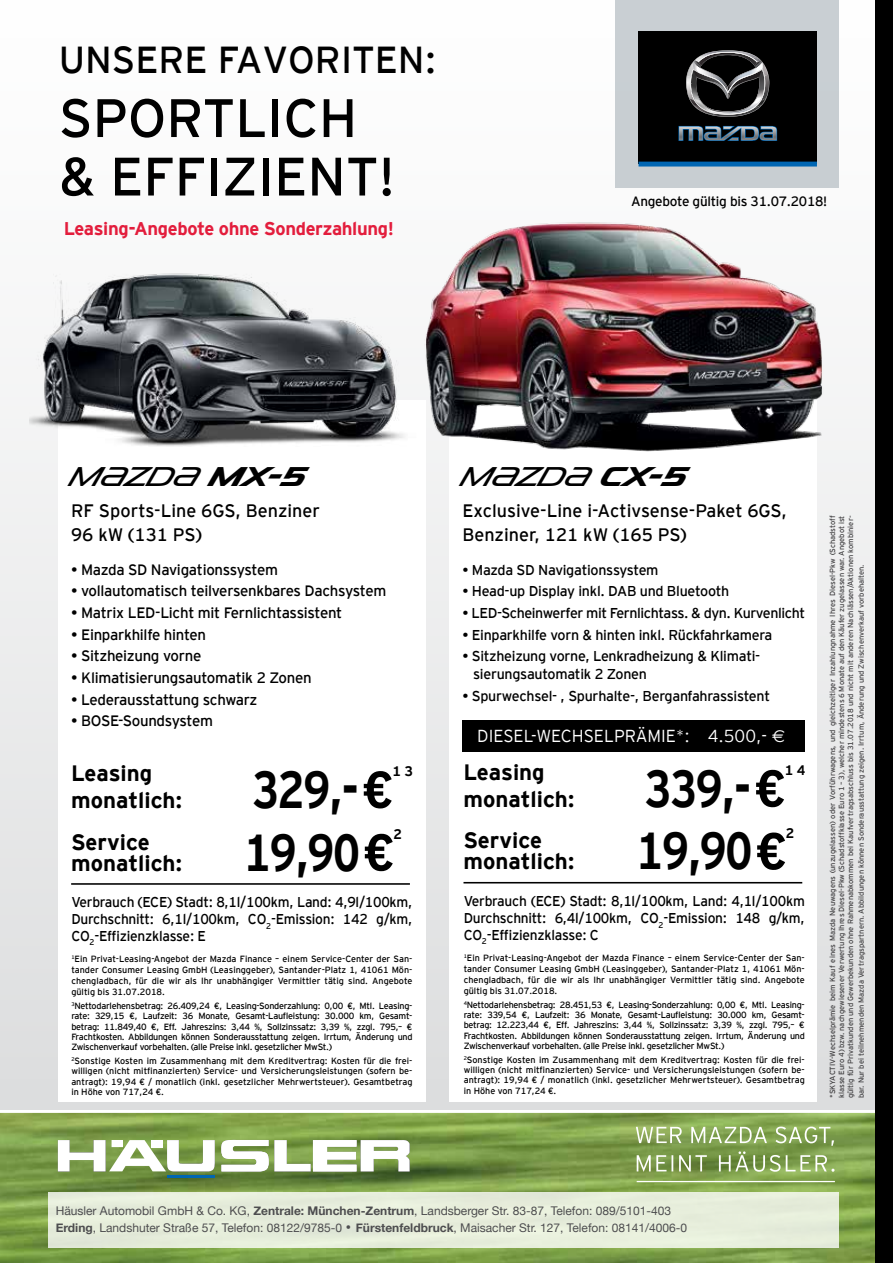
<style>
.page{position:relative;width:893px;height:1263px;background:#fff}
.page>*{position:absolute;margin:0;border:0;box-sizing:border-box;transform-origin:0 0}
.t1{font:54px/58.5px "Interstate Mazda";color:#000}
.t2{font:700 51.75px "Interstate Mazda";letter-spacing:-.03em;color:#000;scale:.84 1}
.t3{font:37.5px "Interstate Mazda";color:#000}
.t4{font:27px "Mazda";color:#000}
.t5{font:700 22.2px/26.7px "Interstate Mazda";color:#000}
.t6{font:700 18.3px "Interstate Mazda";letter-spacing:-.02em;color:#e31d3c}
.t7{font:18px/23.5px "Interstate Mazda";color:#000}
.t8{font:300 17.4px "Interstate Mazda";color:#fff}
.t9{font:15px "Interstate Mazda";letter-spacing:-.02em;color:#000}
.t10{font:14.25px/16.6px "Interstate Mazda";letter-spacing:-.02em;color:#000;text-align:justify}
.t11{font:700 13.8px "Interstate Mazda";color:#000}
.t12{font:13.5px "Interstate Mazda";letter-spacing:-.02em;color:#000}
.t13{font:12px/16.5px "Helvetica Neue";color:#4d4d4f}
.t14{font:9px/10.2px "Interstate Mazda";color:#000;text-align:justify}
.t15{font:7.5px/9px "Interstate Mazda";color:#414042;text-align:justify}
.s1{font-weight:700}
.s2{font-family:"Euro Sans";font-weight:400}
.s3{font-size:16.5px}
</style>
<div class="page">
<svg style="left:0;top:1110px;width:876px;height:153px;background:#82a151"></svg>
<div style="left:48px;top:1193px;width:791px;height:55px;background:#e7eedb"></div>
<div style="left:0;top:0;width:893px;height:1110px;background:linear-gradient(to bottom,#fff,#dedfe0)"></div>
<div style="left:876px;top:0;width:17px;height:1263px;background:#000"></div>
<svg style="left:58px;top:1140px;width:157px;height:31px"></svg>
<svg style="left:221px;top:1140px;width:189px;height:31px"></svg>
<hr style="left:167px;top:1175px;width:48px;height:3px;background:#0066b3">
<svg style="left:636px;top:1126px;width:198px;height:46px;background:#93ae6c"></svg>
<hr style="left:637px;top:1181px;width:198px;height:1px;background:#fff">
<div style="left:449px;top:400px;width:367px;height:701px;background:#fff"></div>
<div style="left:59px;top:400px;width:367px;height:701px;background:#fff"></div>
<img style="left:362px;top:200px;width:498px;height:265px">
<img style="left:29px;top:215px;width:484px;height:270px">
<div style="left:616px;top:0;width:223px;height:187px;background:#c9cfd3"></div>
<div style="left:638px;top:32px;width:179px;height:132px;background:#000"></div>
<div style="left:638px;top:162px;width:179px;height:5px;background:#0066b3"></div>
<svg style="left:686px;top:50px;width:84px;height:67px"></svg>
<svg style="left:678px;top:126px;width:99px;height:15px"></svg>
<hr style="left:71px;top:883px;width:339px;height:2px;background:#000">
<div style="left:462px;top:720px;width:343px;height:32px;background:#000"></div>
<hr style="left:463px;top:882px;width:339px;height:1px;background:#000">
<h3 class="t3" style="left:59px;top:33px;width:379px">UNSERE FAVORITEN:</h3>
<h1 class="t1" style="left:59px;top:85px;width:337px">SPORTLICH &amp; EFFIZIENT!</h1>
<h3 class="t6" style="left:64px;top:215px;width:332px">Leasing-Angebote ohne Sonderzahlung!</h3>
<h3 class="t12" style="left:631px;top:192px;width:198px">Angebote gültig bis 31.07.2018!</h3>
<h3 class="t4" style="left:71px;top:462px;width:237px">M{zd{ <span class="s1">MX-5</span></h3>
<h3 class="t7" style="left:71px;top:498px;width:250px">RF Sports-Line 6GS, Benziner<br>96 kW (131 PS)</h3>
<h3 class="t9" style="left:71px;top:559px;width:208px">• Mazda SD Navigationssystem</h3>
<h3 class="t9" style="left:71px;top:580px;width:317px">• vollautomatisch teilversenkbares Dachsystem</h3>
<h3 class="t9" style="left:71px;top:602px;width:273px">• Matrix LED-Licht mit Fernlichtassistent</h3>
<h3 class="t9" style="left:71px;top:624px;width:136px">• Einparkhilfe hinten</h3>
<h3 class="t9" style="left:71px;top:645px;width:132px">• Sitzheizung vorne</h3>
<h3 class="t9" style="left:71px;top:667px;width:242px">• Klimatisierungsautomatik 2 Zonen</h3>
<h3 class="t9" style="left:71px;top:689px;width:188px">• Lederausstattung schwarz</h3>
<h3 class="t9" style="left:71px;top:710px;width:143px">• BOSE-Soundsystem</h3>
<h3 class="t5" style="left:71px;top:759px;width:113px">Leasing monatlich:</h3>
<h2 class="t2" style="left:252px;top:752px;width:170px">329,-€</h2>
<h3 class="t11" style="left:393px;top:761px;width:22px">1 3</h3>
<h3 class="t5" style="left:71px;top:830px;width:113px;line-height:21px">Service monatlich:</h3>
<h2 class="t2" style="left:244px;top:815px;width:181px">19,90€</h2>
<h3 class="t11" style="left:394px;top:824px;width:10px">2</h3>
<h3 class="t10" style="left:71px;top:893px;width:343px">Verbrauch (ECE) Stadt: 8,1l/100km, Land: 4,9l/100km, Durchschnitt: 6,1l/100km, CO<sub>2</sub>-Emission: 142 g/km, CO<sub>2</sub>-Effizienzklasse: E</h3>
<p class="t14" style="left:71px;top:953px;width:343px;line-height:10.8px"><sup>1</sup>Ein Privat-Leasing-Angebot der Mazda Finance – einem Service-Center der San&shy;tander Consumer Leasing GmbH (Leasinggeber), Santander-Platz 1, 41061 Mön&shy;chengladbach, für die wir als Ihr unabhängiger Vermittler tätig sind. Angebote gültig bis 31.07.2018.</p>
<p class="t14" style="left:71px;top:1000px;width:343px"><sup>3</sup>Nettodarlehensbetrag: 26.409,24 €, Leasing-Sonderzahlung: 0,00 €, Mtl. Leasing&shy;rate: 329,15 €, Laufzeit: 36 Monate, Gesamt-Laufleistung: 30.000 km, Gesamt&shy;betrag: 11.849,40 €, Eff. Jahreszins: 3,44 %, Sollzinssatz: 3,39 %, zzgl. 795,– € Frachtkosten. Abbildungen können Sonderausstattung zeigen. Irrtum, Änderung und Zwischenverkauf vorbehalten. (alle Preise inkl. gesetzlicher MwSt.)</p>
<p class="t14" style="left:71px;top:1055px;width:343px"><sup>2</sup>Sonstige Kosten im Zusammenhang mit dem Kreditvertrag: Kosten für die frei&shy;willigen (nicht mitfinanzierten) Service- und Versicherungsleistungen (sofern be&shy;antragt): 19,94 € / monatlich (inkl. gesetzlicher Mehrwertsteuer). Gesamtbetrag in Höhe von 717,24 €.</p>
<h3 class="t4" style="left:462px;top:462px;width:227px">M{zd{ <span class="s1">CX-5</span></h3>
<h3 class="t7" style="left:462px;top:498px;width:326px">Exclusive-Line i-Activsense-Paket 6GS,<br>Benziner, 121 kW (165 PS)</h3>
<h3 class="t10" style="left:462px;top:560px;width:198px">• Mazda SD Navigationssystem</h3>
<h3 class="t10" style="left:462px;top:582px;width:268px">• Head-up Display inkl. DAB und Bluetooth</h3>
<h3 class="t10" style="left:462px;top:604px;width:344px">• LED-Scheinwerfer mit Fernlichtass. &amp; dyn. Kurvenlicht</h3>
<h3 class="t10" style="left:462px;top:625px;width:311px">• Einparkhilfe vorn &amp; hinten inkl. Rückfahrkamera</h3>
<h3 class="t10" style="left:473px;top:646px;width:289px;line-height:18px;text-indent:-11px">• Sitzheizung vorne, Lenkradheizung &amp; Klimati&shy;sierungsautomatik 2 Zonen</h3>
<h3 class="t10" style="left:462px;top:687px;width:309px">• Spurwechsel- , Spurhalte-, Berganfahrassistent</h3>
<h3 class="t8" style="left:477px;top:723px;width:309px">DIESEL-WECHSELPRÄMIE*: 4.500,- <span class="s2">E</span></h3>
<h3 class="t5" style="left:463px;top:757px;width:113px">Leasing monatlich:</h3>
<h2 class="t2" style="left:645px;top:751px;width:170px">339,-€</h2>
<h3 class="t11" style="left:785px;top:760px;width:22px">1 4</h3>
<h3 class="t5" style="left:463px;top:828px;width:113px;line-height:21px">Service monatlich:</h3>
<h2 class="t2" style="left:636px;top:814px;width:181px">19,90€</h2>
<h3 class="t11" style="left:786px;top:823px;width:10px">2</h3>
<h3 class="t10" style="left:464px;top:892px;width:343px">Verbrauch (ECE) Stadt: 8,1l/100km, Land: 4,1l/100km Durchschnitt: 6,4l/100km, CO<sub>2</sub>-Emission: 148 g/km, CO<sub>2</sub>-Effizienzklasse: C</h3>
<p class="t14" style="left:464px;top:952px;width:343px;line-height:10.8px"><sup>1</sup>Ein Privat-Leasing-Angebot der Mazda Finance – einem Service-Center der San&shy;tander Consumer Leasing GmbH (Leasinggeber), Santander-Platz 1, 41061 Mön&shy;chengladbach, für die wir als Ihr unabhängiger Vermittler tätig sind. Angebote gültig bis 31.07.2018.</p>
<p class="t14" style="left:464px;top:999px;width:343px"><sup>4</sup>Nettodarlehensbetrag: 28.451,53 €, Leasing-Sonderzahlung: 0,00 €, Mtl. Leasing&shy;rate: 339,54 €, Laufzeit: 36 Monate, Gesamt-Laufleistung: 30.000 km, Gesamt&shy;betrag: 12.223,44 €, Eff. Jahreszins: 3,44 %, Sollzinssatz: 3,39 %, zzgl. 795,– € Frachtkosten. Abbildungen können Sonderausstattung zeigen. Irrtum, Änderung und Zwischenverkauf vorbehalten. (alle Preise inkl. gesetzlicher MwSt.)</p>
<p class="t14" style="left:464px;top:1054px;width:343px"><sup>2</sup>Sonstige Kosten im Zusammenhang mit dem Kreditvertrag: Kosten für die frei&shy;willigen (nicht mitfinanzierten) Service- und Versicherungsleistungen (sofern be&shy;antragt): 19,94 € / monatlich (inkl. gesetzlicher Mehrwertsteuer). Gesamtbetrag in Höhe von 717,24 €.</p>
<p class="t15" style="left:828px;top:1098px;width:584px;rotate:-90deg">*SKYACTIV-Wechselprämie beim Kauf eines Mazda Neuwagens (unzugelassen) oder Vorführwagens, und gleichzeitiger Inzahlungnahme Ihres Diesel-Pkw (Schadstoff klasse Euro 4) bzw. nachgewiesener Verwertung Ihres Diesel-Pkw (Schadstoffklasse Euro 1 – 3), welcher mindestens 6 Monate auf den Käufer zugelassen war. Angebot ist gültig für Privatkunden und Gewerbekunden ohne Rahmenabkommen bei Kaufvertragsabschluss bis 31.07.2018 und nicht mit anderen Nachlässen/Aktionen kombinier-</p>
<p class="t15" style="left:856px;top:1098px;width:535px;rotate:-90deg">bar. Nur bei teilnehmenden Mazda Vertragspartnern. Abbildungen können Sonderausstattung zeigen. Irrtum, Änderung und Zwischenverkauf vorbehalten.</p>
<h3 class="t13" style="left:56px;top:1203px;width:633px">Häusler Automobil GmbH &amp; Co. KG, <span class="s1">Zentrale: München-Zentrum</span>, Landsberger Str. 83-87, Telefon: 089/5101-403<br><span class="s1">Erding</span>, Landshuter Straße 57, Telefon: 08122/9785-0 <span class="s3">•</span> <span class="s1">Fürstenfeldbruck</span>, Maisacher Str. 127, Telefon: 08141/4006-0</h3>
</div>
